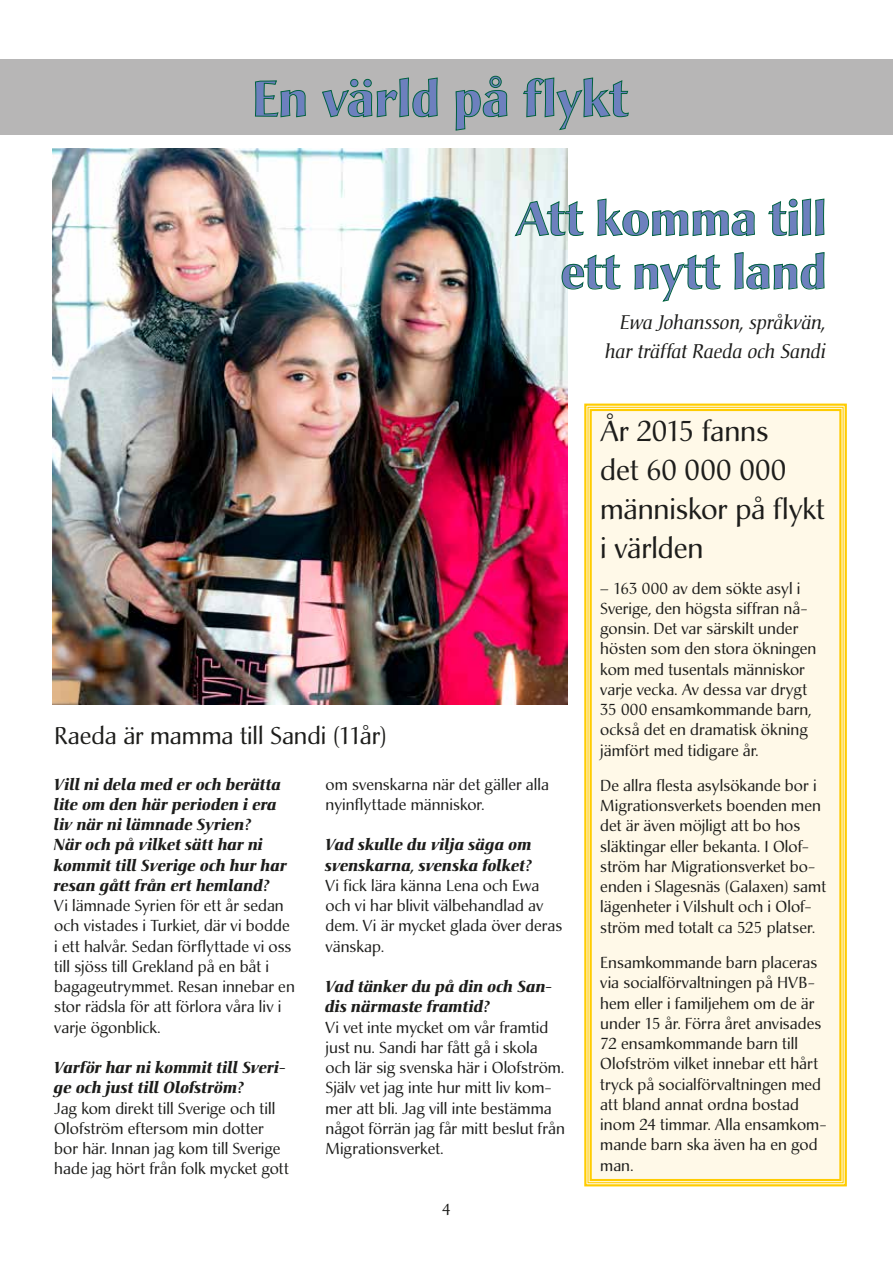
<style>
.page{position:relative;width:893px;height:1263px;background:#fff}
.page>*{position:absolute;margin:0;border:0;box-sizing:border-box;transform-origin:0 0}
.t1{font:700 49.5px "Christiana";letter-spacing:-.005em;color:#6d80be}
.t2{font:700 46.5px/53.6px "Christiana";letter-spacing:-.005em;color:#6d80be;text-align:right}
.t3{font:28.5px/39px "Christiana";letter-spacing:-.005em;color:#1d1d1b}
.t4{font:24px "Christiana";letter-spacing:-.005em;color:#1d1d1b}
.t5{font:italic 19.5px/28.5px "Christiana";letter-spacing:-.01em;color:#1d1d1b;text-align:right}
.t6{font:15.75px/20.2px "Christiana";letter-spacing:.005em;color:#1d1d1b}
.t7{font:italic 700 15.75px/20.2px "Christiana";letter-spacing:.005em;color:#1d1d1b}
</style>
<div class="page">
<img style="left:53px;top:149px;width:514px;height:555px">
<svg style="left:515px;top:201px;width:69px;height:35px"></svg>
<svg style="left:597px;top:198px;width:158px;height:38px"></svg>
<svg style="left:768px;top:198px;width:57px;height:38px"></svg>
<svg style="left:561px;top:255px;width:60px;height:35px"></svg>
<svg style="left:634px;top:255px;width:87px;height:47px"></svg>
<svg style="left:734px;top:252px;width:91px;height:38px"></svg>
<div style="left:584px;top:403px;width:263px;height:784px;background:#fff9e8"></div>
<div style="left:590px;top:409px;width:251px;height:772px;border:2px solid #fc0"></div>
<div style="left:0;top:60px;width:893px;height:75px;background:#b7b6b6"></div>
<svg style="left:255px;top:80px;width:51px;height:37px"></svg>
<svg style="left:322px;top:77px;width:116px;height:40px"></svg>
<svg style="left:455px;top:76px;width:53px;height:55px"></svg>
<svg style="left:523px;top:77px;width:106px;height:53px"></svg>
<h1 class="t1" style="left:252px;top:68px;width:378px">En värld på flykt</h1>
<h2 class="t2" style="left:515px;top:192px;width:313px">Att komma till ett nytt land</h2>
<p class="t5" style="left:606px;top:308px;width:223px">Ewa Johansson, språkvän, har träffat Raeda och Sandi</p>
<h3 class="t4" style="left:54px;top:720px;width:334px">Raeda är mamma till Sandi (11år)</h3>
<p class="t7" style="left:54px;top:774px;width:234px">Vill ni dela med er och berätta lite om den här perioden i era liv när ni lämnade Syrien?<br>När och på vilket sätt har ni kommit till Sverige och hur har resan gått från ert hemland?</p>
<p class="t6" style="left:54px;top:896px;width:242px">Vi lämnade Syrien för ett år sedan och vistades i Turkiet, där vi bodde i ett halvår. Sedan förflyttade vi oss till sjöss till Grekland på en båt i bagageutrymmet. Resan innebar en stor rädsla för att förlora våra liv i varje ögonblick.</p>
<p class="t7" style="left:54px;top:1058px;width:233px">Varför har ni kommit till Sveri&shy;ge och just till Olofström?</p>
<p class="t6" style="left:54px;top:1098px;width:236px">Jag kom direkt till Sverige och till Olofström eftersom min dotter bor här. Innan jag kom till Sverige hade jag hört från folk mycket gott</p>
<p class="t6" style="left:326px;top:774px;width:225px">om svenskarna när det gäller alla nyinflyttade människor.</p>
<p class="t7" style="left:326px;top:835px;width:208px">Vad skulle du vilja säga om svenskarna, svenska folket?</p>
<p class="t6" style="left:326px;top:875px;width:238px">Vi fick lära känna Lena och Ewa och vi har blivit välbehandlad av dem. Vi är mycket glada över deras vänskap.</p>
<p class="t7" style="left:326px;top:977px;width:228px">Vad tänker du på din och San&shy;dis närmaste framtid?</p>
<p class="t6" style="left:326px;top:1017px;width:241px">Vi vet inte mycket om vår framtid just nu. Sandi har fått gå i skola och lär sig svenska här i Olofström.<br>Själv vet jag inte hur mitt liv kom&shy;mer att bli. Jag vill inte bestämma något förrän jag får mitt beslut från<br>Migrationsverket.</p>
<p class="t6" style="left:442px;top:1199px;width:10px">4</p>
<h3 class="t3" style="left:600px;top:412px;width:226px">År 2015 fanns<br>det 60 000 000 människor på flykt i världen</h3>
<p class="t6" style="left:600px;top:578px;width:218px">– 163 000 av dem sökte asyl i<br>Sverige, den högsta siffran nå&shy;gonsin. Det var särskilt under hösten som den stora ökningen kom med tusentals människor varje vecka. Av dessa var drygt<br>35 000 ensamkommande barn, också det en dramatisk ökning jämfört med tidigare år.</p>
<p class="t6" style="left:600px;top:775px;width:227px">De allra flesta asylsökande bor i<br>Migrationsverkets boenden men det är även möjligt att bo hos släktingar eller bekanta. I Olof&shy;ström har Migrationsverket bo&shy;enden i Slagesnäs (Galaxen) samt lägenheter i Vilshult och i Olof&shy;ström med totalt ca 525 platser.</p>
<p class="t6" style="left:600px;top:952px;width:227px">Ensamkommande barn placeras via socialförvaltningen på HVB&shy;hem eller i familjehem om de är under 15 år. Förra året anvisades<br>72 ensamkommande barn till<br>Olofström vilket innebar ett hårt tryck på socialförvaltningen med att bland annat ordna bostad inom 24 timmar. Alla ensamkom&shy;mande barn ska även ha en god man.</p>
</div>
